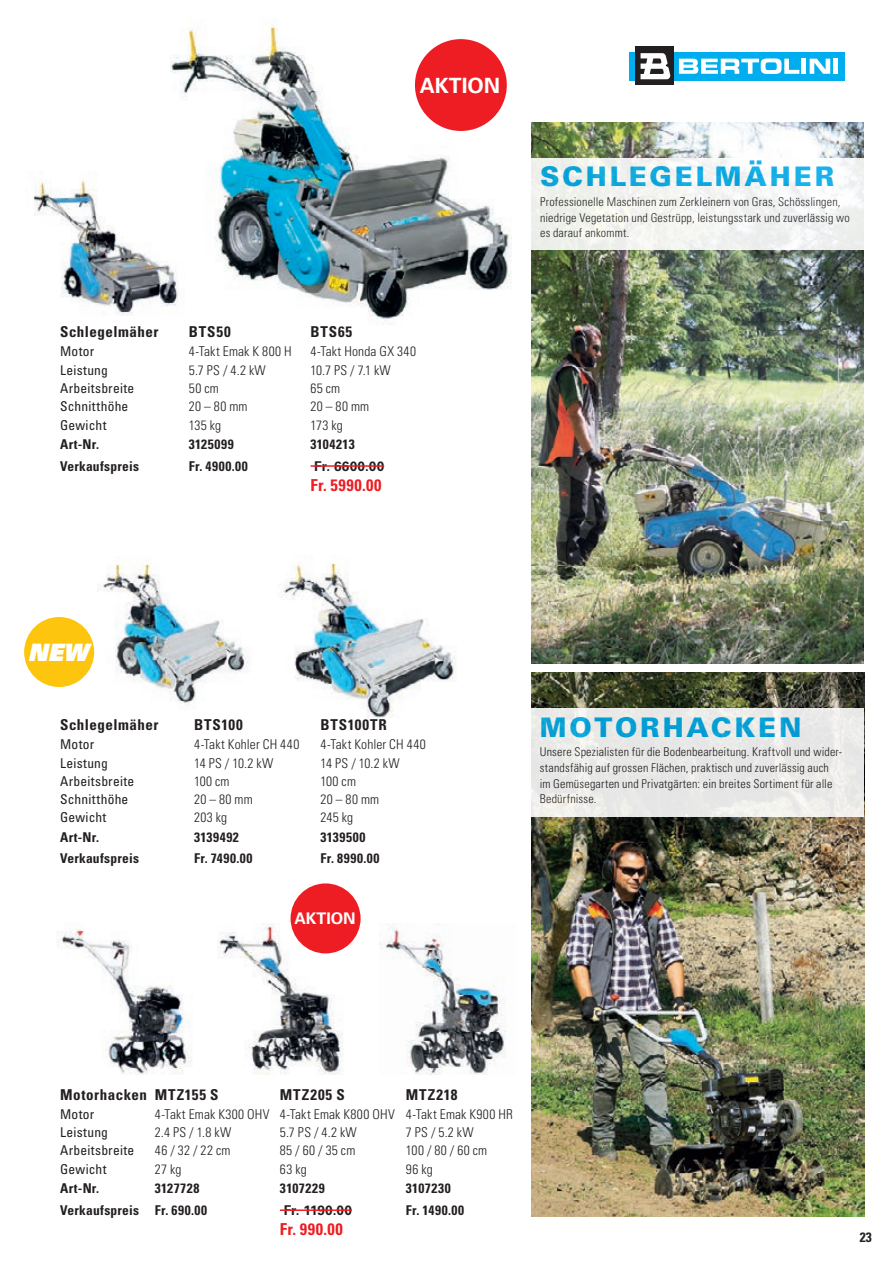
<style>
.page{position:relative;width:893px;height:1263px;background:#fff}
.page>*{position:absolute;margin:0;border:0;box-sizing:border-box;transform-origin:0 0}
.t1{font:900 27px "Univers LT Pro 75";letter-spacing:.105em;color:#00aae9}
.t2{font:24px "Univers LT Pro 85 X Black Obl";color:#fff}
.t3{font:700 21px "Univers LT Std";color:#fff}
.t4{font:700 condensed 16.5px "Univers LT Std";letter-spacing:.04em;color:#ee1d23}
.t5{font:700 16.05px "Univers LT Std";color:#fff}
.t6{font:700 condensed 15px "Univers LT Std";letter-spacing:.04em;color:#231f20}
.t7{font:300 condensed 13.5px "Univers LT Std";letter-spacing:.02em;color:#231f20}
.t8{font:700 condensed 13.5px "Univers LT Std";letter-spacing:.03em;color:#231f20}
.t9{font:condensed 13.5px "Univers LT Pro";letter-spacing:.02em;color:#231f20}
.t10{font:700 condensed 13.5px "Univers LT Std";letter-spacing:.01em;color:#231f20}
.t11{font:700 13.5px "Univers LT Std";letter-spacing:.025em;color:#231f20}
.t12{font:300 condensed 12.15px/15.6px "Univers LT Std";letter-spacing:.015em;color:#231f20}
</style>
<div class="page">
<hr style="left:280px;top:1209px;width:72px;height:2px;background:#ee1d23">
<hr style="left:311px;top:465px;width:73px;height:2px;background:#ee1d23">
<img style="left:171px;top:26px;width:341px;height:298px">
<img style="left:33px;top:172px;width:152px;height:147px">
<img style="left:283px;top:563px;width:174px;height:155px">
<img style="left:98px;top:563px;width:152px;height:141px">
<img style="left:380px;top:923px;width:126px;height:152px">
<img style="left:218px;top:923px;width:131px;height:152px">
<img style="left:56px;top:929px;width:136px;height:146px">
<img style="left:531px;top:122px;width:333px;height:542px">
<div style="left:531px;top:158px;width:333px;height:92px;background:linear-gradient(to right,#f0f2ec,#f6f6f8)"></div>
<div style="left:629px;top:52px;width:216px;height:28px;background:#00aeef"></div>
<div style="left:635px;top:47px;width:39px;height:38px;background:#231f20"></div>
<svg style="left:640px;top:53px;width:30px;height:26px"></svg>
<svg style="left:679px;top:58px;width:120px;height:16px"></svg>
<hr style="left:802px;top:59px;width:4px;height:15px;background:#fff">
<svg style="left:810px;top:59px;width:20px;height:15px"></svg>
<hr style="left:834px;top:59px;width:4px;height:15px;background:#fff">
<img style="left:532px;top:673px;width:332px;height:543px">
<div style="left:531px;top:708px;width:333px;height:109px;background:#e8e9e7"></div>
<div style="left:415px;top:39px;width:92px;height:92px;background:#ee1d23;border-radius:50%"></div>
<div style="left:291px;top:883px;width:70px;height:70px;background:#ee1d23;border-radius:50%"></div>
<div style="left:24px;top:617px;width:70px;height:70px;background:#fdc50e;border-radius:50%"></div>
<h3 class="t3" style="left:420px;top:73px;width:82px">AKTION</h3>
<p class="t6" style="left:60px;top:323px;width:100px">Schlegelmäher</p>
<p class="t6" style="left:189px;top:323px;width:43px">BTS50</p>
<p class="t6" style="left:311px;top:323px;width:43px">BTS65</p>
<p class="t9" style="left:60px;top:343px;width:36px">Motor</p>
<p class="t7" style="left:189px;top:344px;width:104px">4-Takt Emak K 800 H</p>
<p class="t7" style="left:311px;top:344px;width:107px">4-Takt Honda GX 340</p>
<p class="t9" style="left:60px;top:361px;width:49px">Leistung</p>
<p class="t7" style="left:189px;top:362px;width:78px">5.7 PS / 4.2 kW</p>
<p class="t7" style="left:311px;top:362px;width:82px">10.7 PS / 7.1 kW</p>
<p class="t9" style="left:60px;top:380px;width:76px">Arbeitsbreite</p>
<p class="t7" style="left:189px;top:380px;width:31px">50 cm</p>
<p class="t7" style="left:311px;top:380px;width:31px">65 cm</p>
<p class="t9" style="left:60px;top:398px;width:70px">Schnitthöhe</p>
<p class="t7" style="left:189px;top:398px;width:60px">20 – 80 mm</p>
<p class="t7" style="left:311px;top:398px;width:60px">20 – 80 mm</p>
<p class="t9" style="left:60px;top:416px;width:48px">Gewicht</p>
<p class="t7" style="left:189px;top:417px;width:34px">135 kg</p>
<p class="t7" style="left:311px;top:417px;width:34px">173 kg</p>
<p class="t8" style="left:60px;top:436px;width:41px">Art-Nr.</p>
<p class="t8" style="left:189px;top:436px;width:46px">3125099</p>
<p class="t8" style="left:311px;top:436px;width:46px">3104213</p>
<p class="t10" style="left:60px;top:457px;width:80px">Verkaufspreis</p>
<p class="t8" style="left:189px;top:457px;width:60px">Fr. 4900.00</p>
<p class="t11" style="left:314px;top:458px;width:71px">Fr. 6600.00</p>
<h3 class="t4" style="left:311px;top:475px;width:72px">Fr. 5990.00</h3>
<h1 class="t1" style="left:540px;top:158px;width:296px">SCHLEGELMÄHER</h1>
<p class="t12" style="left:540px;top:194px;width:311px">Professionelle Maschinen zum Zerkleinern von Gras, Schösslingen, niedrige Vegetation und Gestrüpp, leistungsstark und zuverlässig wo es darauf ankommt.</p>
<h2 class="t2" style="left:28px;top:636px;width:61px">NEW</h2>
<p class="t6" style="left:60px;top:716px;width:100px">Schlegelmäher</p>
<p class="t6" style="left:194px;top:716px;width:50px">BTS100</p>
<p class="t6" style="left:321px;top:716px;width:68px">BTS100TR</p>
<p class="t9" style="left:60px;top:736px;width:36px">Motor</p>
<p class="t7" style="left:194px;top:736px;width:107px">4-Takt Kohler CH 440</p>
<p class="t7" style="left:321px;top:736px;width:107px">4-Takt Kohler CH 440</p>
<p class="t9" style="left:60px;top:754px;width:49px">Leistung</p>
<p class="t7" style="left:194px;top:755px;width:81px">14 PS / 10.2 kW</p>
<p class="t7" style="left:321px;top:755px;width:81px">14 PS / 10.2 kW</p>
<p class="t9" style="left:60px;top:772px;width:76px">Arbeitsbreite</p>
<p class="t7" style="left:194px;top:773px;width:37px">100 cm</p>
<p class="t7" style="left:321px;top:773px;width:37px">100 cm</p>
<p class="t9" style="left:60px;top:791px;width:70px">Schnitthöhe</p>
<p class="t7" style="left:194px;top:791px;width:60px">20 – 80 mm</p>
<p class="t7" style="left:321px;top:791px;width:60px">20 – 80 mm</p>
<p class="t9" style="left:60px;top:809px;width:48px">Gewicht</p>
<p class="t7" style="left:194px;top:809px;width:35px">203 kg</p>
<p class="t7" style="left:321px;top:809px;width:34px">245 kg</p>
<p class="t8" style="left:60px;top:829px;width:41px">Art-Nr.</p>
<p class="t8" style="left:194px;top:829px;width:46px">3139492</p>
<p class="t8" style="left:321px;top:829px;width:46px">3139500</p>
<p class="t10" style="left:60px;top:850px;width:80px">Verkaufspreis</p>
<p class="t8" style="left:194px;top:850px;width:60px">Fr. 7490.00</p>
<p class="t8" style="left:321px;top:850px;width:60px">Fr. 8990.00</p>
<h3 class="t5" style="left:294px;top:909px;width:63px">AKTION</h3>
<h1 class="t1" style="left:540px;top:708px;width:263px">MOTORHACKEN</h1>
<p class="t12" style="left:540px;top:744px;width:304px">Unsere Spezialisten für die Bodenbearbeitung. Kraftvoll und wider&shy;standsfähig auf grossen Flächen, praktisch und zuverlässig auch im Gemüsegarten und Privatgärten: ein breites Sortiment für alle Bedürfnisse.</p>
<p class="t6" style="left:60px;top:1085px;width:160px">Motorhacken MTZ155 S</p>
<p class="t6" style="left:280px;top:1085px;width:66px">MTZ205 S</p>
<p class="t6" style="left:406px;top:1085px;width:53px">MTZ218</p>
<p class="t9" style="left:60px;top:1105px;width:36px">Motor</p>
<p class="t7" style="left:155px;top:1106px;width:359px">4-Takt Emak K300 OHV 4-Takt Emak K800 OHV 4-Takt Emak K900 HR</p>
<p class="t9" style="left:60px;top:1124px;width:49px">Leistung</p>
<p class="t7" style="left:155px;top:1124px;width:78px">2.4 PS / 1.8 kW</p>
<p class="t7" style="left:280px;top:1124px;width:78px">5.7 PS / 4.2 kW</p>
<p class="t7" style="left:406px;top:1124px;width:69px">7 PS / 5.2 kW</p>
<p class="t9" style="left:60px;top:1142px;width:76px">Arbeitsbreite</p>
<p class="t7" style="left:155px;top:1142px;width:77px">46 / 32 / 22 cm</p>
<p class="t7" style="left:280px;top:1142px;width:77px">85 / 60 / 35 cm</p>
<p class="t7" style="left:406px;top:1142px;width:83px">100 / 80 / 60 cm</p>
<p class="t9" style="left:60px;top:1160px;width:48px">Gewicht</p>
<p class="t7" style="left:155px;top:1161px;width:28px">27 kg</p>
<p class="t7" style="left:280px;top:1161px;width:28px">63 kg</p>
<p class="t7" style="left:406px;top:1161px;width:28px">96 kg</p>
<p class="t8" style="left:60px;top:1180px;width:41px">Art-Nr.</p>
<p class="t8" style="left:155px;top:1180px;width:46px">3127728</p>
<p class="t8" style="left:280px;top:1180px;width:46px">3107229</p>
<p class="t8" style="left:406px;top:1180px;width:46px">3107230</p>
<p class="t8" style="left:60px;top:1201px;width:148px">Verkaufspreis Fr. 690.00</p>
<p class="t11" style="left:284px;top:1202px;width:70px">Fr. 1190.00</p>
<p class="t8" style="left:406px;top:1201px;width:60px">Fr. 1490.00</p>
<h3 class="t4" style="left:280px;top:1219px;width:64px">Fr. 990.00</h3>
<p class="t8" style="left:860px;top:1228px;width:13px">23</p>
</div>
